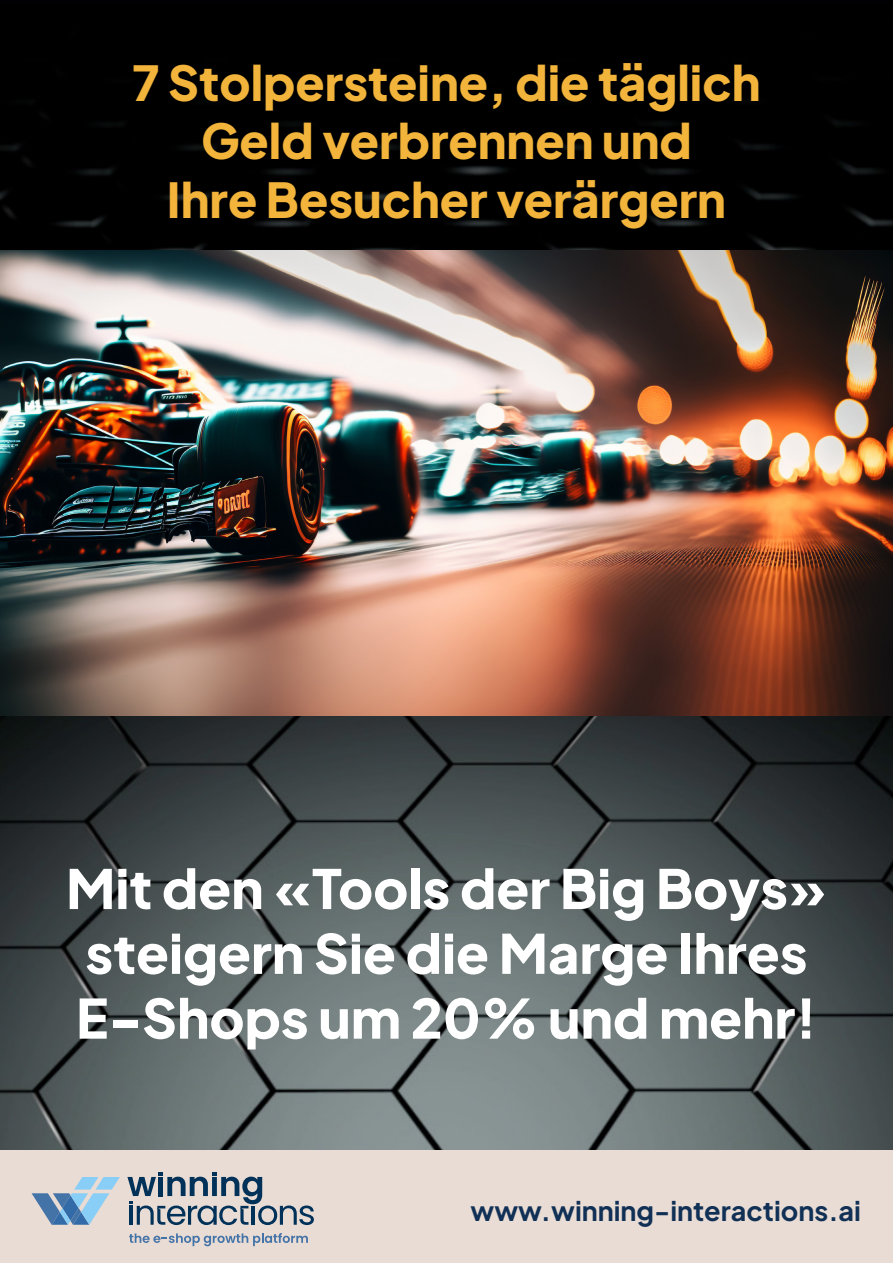
<style>
.page{position:relative;width:893px;height:1263px;background:#fff}
.page>*{position:absolute;margin:0;border:0;box-sizing:border-box;transform-origin:0 0}
.t1{font:54px/64.8px "Plus Jakarta Sans";color:#fff}
.t2{font:48px/58.5px "Plus Jakarta Sans";color:#f2b43b;text-align:center}
.t3{font:27px "Plus Jakarta Sans";color:#113056}
</style>
<div class="page">
<img style="left:0;top:0;width:893px;height:1150px">
<img style="left:0;top:250px;width:893px;height:465px">
<div style="left:0;top:1150px;width:893px;height:113px;background:#e9dcd4"></div>
<svg style="left:127px;top:1172px;width:187px;height:53px"></svg>
<svg style="left:32px;top:1177px;width:88px;height:48px"></svg>
<svg style="left:129px;top:1233px;width:179px;height:13px"></svg>
<p class="t2" style="left:132px;top:49px;width:629px">7 Stolpersteine, die täglich<br>Geld verbrennen und<br>Ihre Besucher verärgern</p>
<p class="t1" style="left:66px;top:851px;width:762px">Mit den «Tools der Big Boys» steigern Sie die Marge Ihres<br>E-Shops um 20% und mehr!</p>
<p class="t3" style="left:470px;top:1188px;width:392px">www.winning-interactions.ai</p>
</div>
